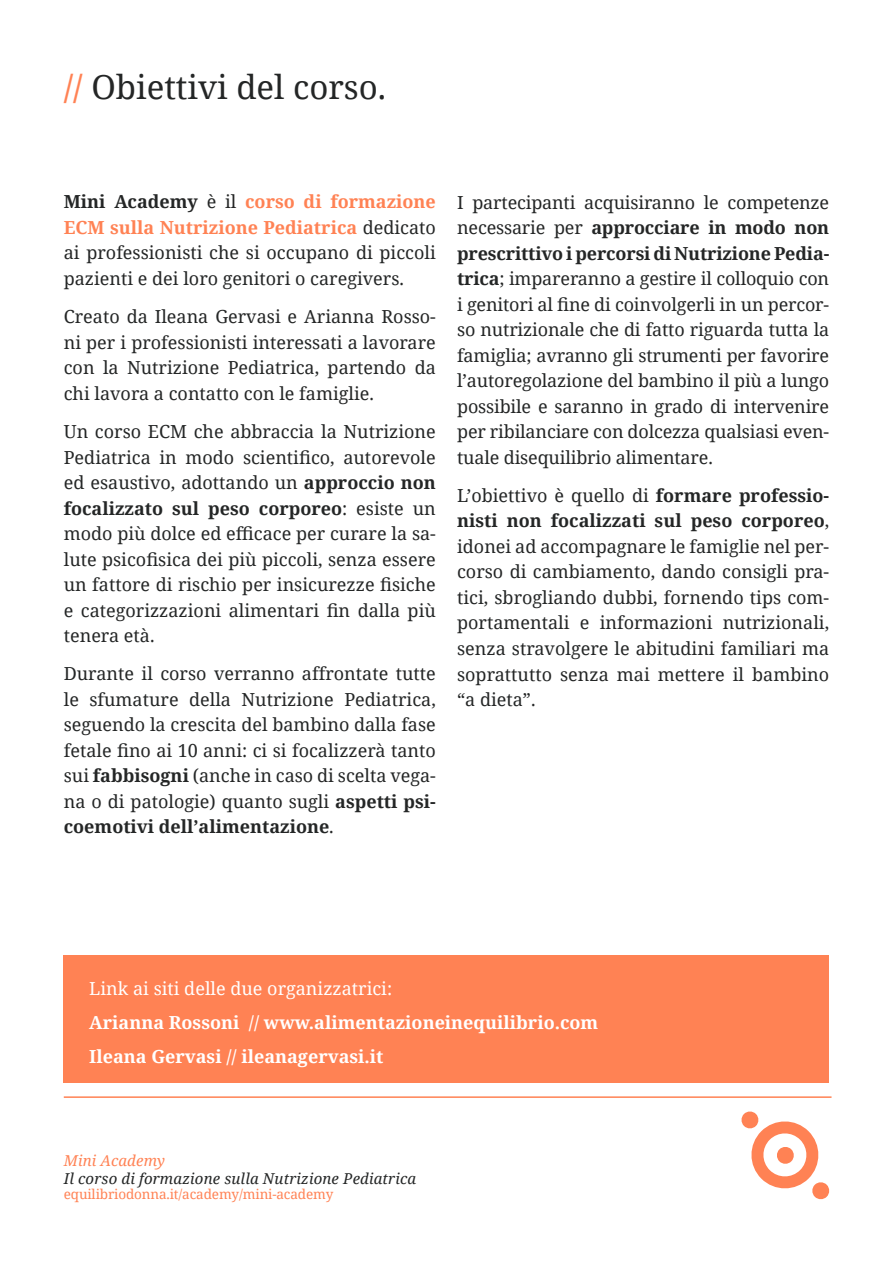
<style>
.page{position:relative;width:893px;height:1263px;background:#fff}
.page>*{position:absolute;margin:0;border:0;box-sizing:border-box;transform-origin:0 0}
.t1{font:33px "Noto Serif";color:#242626}
.t2{font:18px/25.5px "Noto Serif";color:#242626;text-align:justify}
.t3{font:700 18px/34px "Noto Serif";color:#fff}
.t4{font:18px "Noto Serif";color:#fff}
.t5{font:italic 15px "Noto Serif";letter-spacing:.01em;color:#242626}
.t6{font:italic 15px "Noto Serif";letter-spacing:.01em;color:#ff8254}
.t7{font:13.5px "Noto Serif";letter-spacing:-.01em;color:#ff8254}
.s1{font-weight:700;color:#ff8254}
.s2{font-weight:700}
</style>
<div class="page">
<svg style="left:741px;top:1111px;width:89px;height:89px"></svg>
<hr style="left:64px;top:1096px;width:767px;height:2px;background:#ff8254">
<div style="left:64px;top:955px;width:765px;height:128px;background:#ff8254"></div>
<h1 class="t1" style="left:64px;top:64px;width:324px"><span class="s1">//</span> Obiettivi del corso.</h1>
<p class="t2" style="left:64px;top:189px;width:374px"><span class="s2">Mini Academy</span> è il <span class="s1">corso di formazione ECM sulla Nutrizione Pediatrica</span> dedicato ai professionisti che si occupano di piccoli pazienti e dei loro genitori o caregivers.</p>
<p class="t2" style="left:64px;top:303px;width:374px">Creato da Ileana Gervasi e Arianna Rosso&shy;ni per i professionisti interessati a lavorare con la Nutrizione Pediatrica, partendo da chi lavora a contatto con le famiglie.</p>
<p class="t2" style="left:64px;top:418px;width:374px">Un corso ECM che abbraccia la Nutrizione Pediatrica in modo scientifico, autorevole ed esaustivo, adottando un <span class="s2">approccio non focalizzato sul peso corporeo</span>: esiste un modo più dolce ed efficace per curare la sa&shy;lute psicofisica dei più piccoli, senza essere un fattore di rischio per insicurezze fisiche e categorizzazioni alimentari fin dalla più tenera età.</p>
<p class="t2" style="left:64px;top:660px;width:374px">Durante il corso verranno affrontate tutte le sfumature della Nutrizione Pediatrica, seguendo la crescita del bambino dalla fase fetale fino ai 10 anni: ci si focalizzerà tanto sui <span class="s2">fabbisogni</span> (anche in caso di scelta vega&shy;na o di patologie) quanto sugli <span class="s2">aspetti psi&shy;coemotivi dell’alimentazione</span>.</p>
<p class="t2" style="left:457px;top:189px;width:374px">I partecipanti acquisiranno le competenze necessarie per <span class="s2">approcciare in modo non prescrittivo i percorsi di Nutrizione Pedia&shy;trica</span>; impareranno a gestire il colloquio con i genitori al fine di coinvolgerli in un percor&shy;so nutrizionale che di fatto riguarda tutta la famiglia; avranno gli strumenti per favorire l’autoregolazione del bambino il più a lungo possibile e saranno in grado di intervenire per ribilanciare con dolcezza qualsiasi even&shy;tuale disequilibrio alimentare.</p>
<p class="t2" style="left:457px;top:482px;width:374px">L’obiettivo è quello di <span class="s2">formare professio&shy;nisti non focalizzati sul peso corporeo</span>, idonei ad accompagnare le famiglie nel per&shy;corso di cambiamento, dando consigli pra&shy;tici, sbrogliando dubbi, fornendo tips com&shy;portamentali e informazioni nutrizionali, senza stravolgere le abitudini familiari ma soprattutto senza mai mettere il bambino “a dieta”.</p>
<p class="t4" style="left:89px;top:976px;width:304px">Link ai siti delle due organizzatrici:</p>
<p class="t3" style="left:89px;top:1004px;width:510px">Arianna Rossoni // www.alimentazioneinequilibrio.com<br>Ileana Gervasi // ileanagervasi.it</p>
<p class="t6" style="left:64px;top:1150px;width:103px">Mini Academy</p>
<p class="t5" style="left:64px;top:1168px;width:354px">Il corso di formazione sulla Nutrizione Pediatrica</p>
<p class="t7" style="left:64px;top:1185px;width:271px">equilibriodonna.it/academy/mini-academy</p>
</div>
